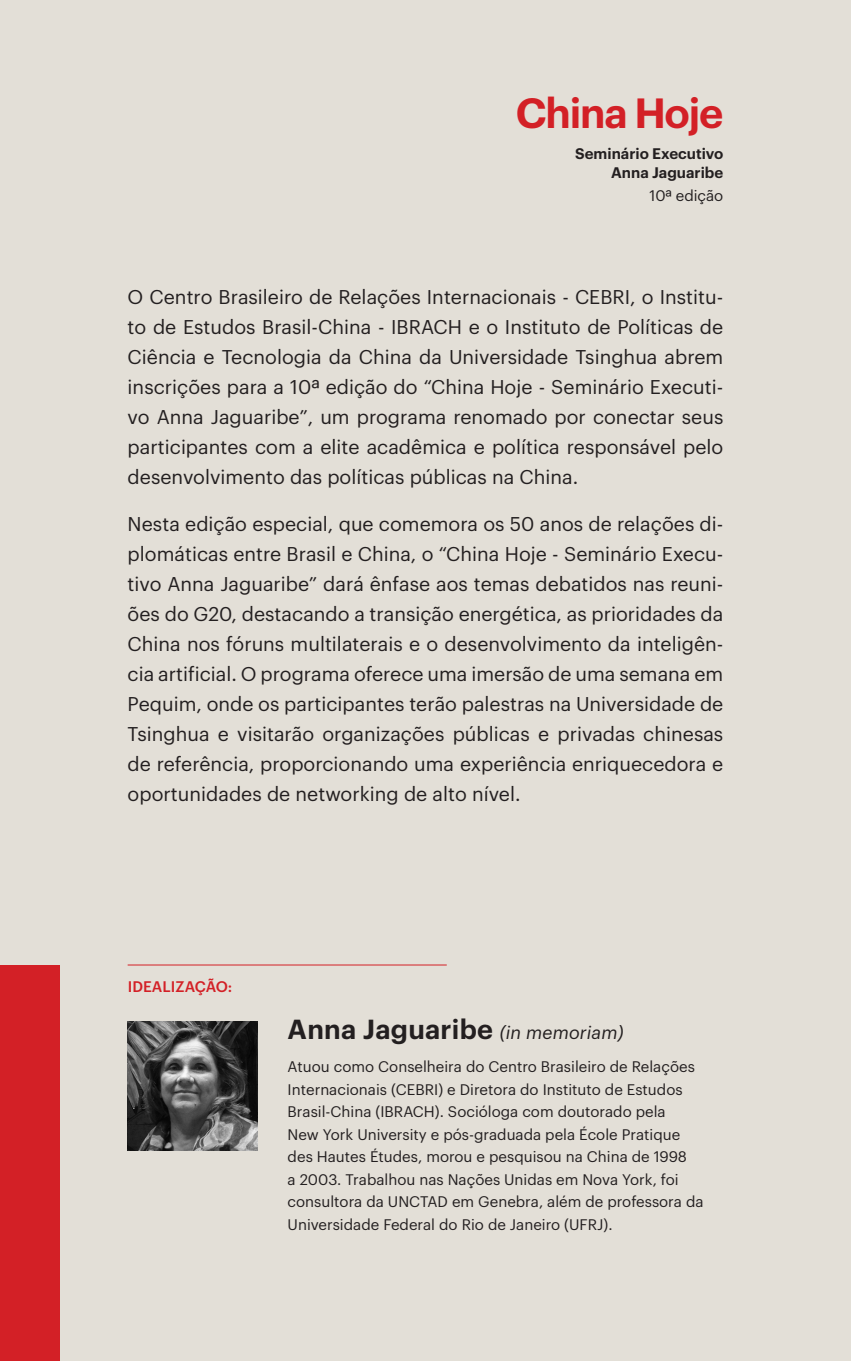
<style>
.page{position:relative;width:851px;height:1361px;background:#fff}
.page>*{position:absolute;margin:0;border:0;box-sizing:border-box;transform-origin:0 0}
.t1{font:600 41.25px "Graphik";letter-spacing:-.03em;color:#d32026}
.t2{font:600 27px "Graphik";letter-spacing:.01em;color:#231f20}
.t3{font:19.5px/30px "Graphik";color:#231f20;text-align:justify}
.t4{font:15px/22.5px "Graphik";color:#231f20}
.t5{font:600 15px/19.5px "Graphik";color:#231f20;text-align:right}
.t6{font:500 15px "Graphik";letter-spacing:.005em;color:#d32026}
.s1{font-weight:400;font-style:italic;font-size:18px}
</style>
<div class="page">
<div style="left:0;top:0;width:850px;height:1361px;background:#e3dfd7"></div>
<img style="left:128px;top:1021px;width:129px;height:129px">
<hr style="left:128px;top:964px;width:318px;height:1px;background:#d32026">
<div style="left:0;top:965px;width:60px;height:396px;background:#d32026"></div>
<p class="t1" style="left:516px;top:82px;width:209px">China Hoje</p>
<p class="t5" style="left:575px;top:142px;width:150px">Seminário Executivo<br>Anna Jaguaribe</p>
<p class="t4" style="left:649px;top:183px;width:75px">10ª edição</p>
<p class="t3" style="left:128px;top:280px;width:597px">O Centro Brasileiro de Relações Internacionais - CEBRI, o Institu&shy;to de Estudos Brasil-China - IBRACH e o Instituto de Políticas de Ciência e Tecnologia da China da Universidade Tsinghua abrem inscrições para a 10ª edição do “China Hoje - Seminário Executi&shy;vo Anna Jaguaribe”, um programa renomado por conectar seus participantes com a elite acadêmica e política responsável pelo desenvolvimento das políticas públicas na China.</p>
<p class="t3" style="left:128px;top:507px;width:597px">Nesta edição especial, que comemora os 50 anos de relações di&shy;plomáticas entre Brasil e China, o “China Hoje - Seminário Execu&shy;tivo Anna Jaguaribe” dará ênfase aos temas debatidos nas reuni&shy;ões do G20, destacando a transição energética, as prioridades da China nos fóruns multilaterais e o desenvolvimento da inteligên&shy;cia artificial. O programa oferece uma imersão de uma semana em Pequim, onde os participantes terão palestras na Universidade de Tsinghua e visitarão organizações públicas e privadas chinesas de referência, proporcionando uma experiência enriquecedora e oportunidades de networking de alto nível.</p>
<p class="t6" style="left:128px;top:975px;width:106px">IDEALIZAÇÃO:</p>
<p class="t2" style="left:287px;top:1008px;width:337px">Anna Jaguaribe <span class="s1">(in memoriam)</span></p>
<p class="t4" style="left:287px;top:1054px;width:417px">Atuou como Conselheira do Centro Brasileiro de Relações Internacionais (CEBRI) e Diretora do Instituto de Estudos Brasil-China (IBRACH). Socióloga com doutorado pela<br>New York University e pós-graduada pela École Pratique des Hautes Études, morou e pesquisou na China de 1998<br>a 2003. Trabalhou nas Nações Unidas em Nova York, foi consultora da UNCTAD em Genebra, além de professora da Universidade Federal do Rio de Janeiro (UFRJ).</p>
</div>
